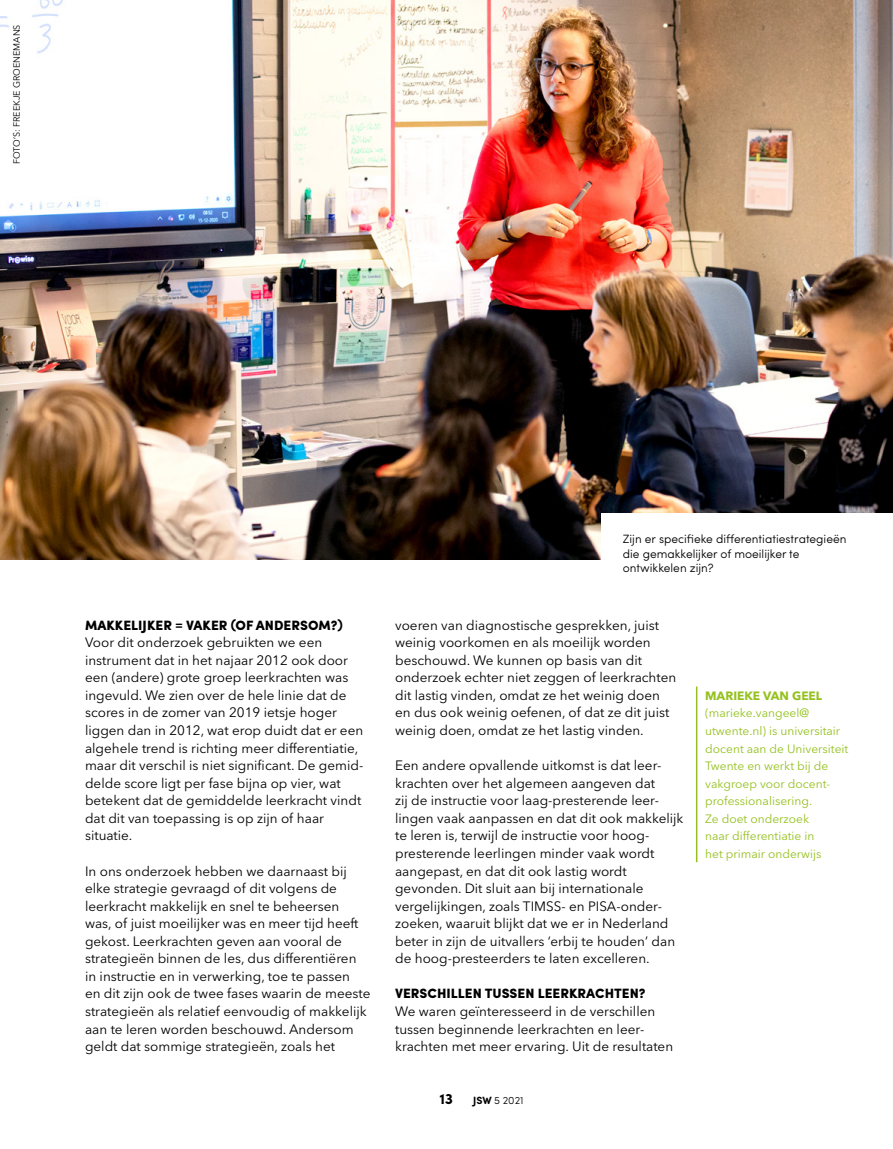
<style>
.page{position:relative;width:893px;height:1149px;background:#fff}
.page>*{position:absolute;margin:0;border:0;box-sizing:border-box;transform-origin:0 0}
.t1{font:700 15px "Sofia Pro";color:#000}
.t2{font:13.5px/17.5px "Avenir Next LT Pro";color:#000}
.t3{font:900 13.5px "Sofia Pro";color:#000}
.t4{font:12px/17.5px "Avenir Next LT Pro";color:#95c11f}
.t5{font:300 12px/14.4px "Sofia Pro";color:#000}
.t6{font:700 12px "Avenir Next LT Pro";color:#95c11f}
.t7{font:300 10.5px "Sofia Pro";color:#000}
.t8{font:9px "Avenir Next LT Pro";color:#000}
.s1{font-weight:700}
</style>
<div class="page">
<img style="left:0;top:0;width:893px;height:559px">
<div style="left:601px;top:513px;width:292px;height:81px;background:#fff"></div>
<hr style="left:696px;top:686px;width:1px;height:175px;background:#95c11f">
<p class="t8" style="left:11px;top:164px;width:141px;rotate:-90deg">FOTO’S: FREEKJE GROENEMANS</p>
<p class="t3" style="left:85px;top:614px;width:259px">MAKKELIJKER = VAKER (OF ANDERSOM?)</p>
<p class="t2" style="left:85px;top:633px;width:280px">Voor dit onderzoek gebruikten we een instrument dat in het najaar 2012 ook door een (andere) grote groep leerkrachten was ingevuld. We zien over de hele linie dat de scores in de zomer van 2019 ietsje hoger liggen dan in 2012, wat erop duidt dat er een algehele trend is richting meer differentiatie, maar dit verschil is niet significant. De gemid&shy;delde score ligt per fase bijna op vier, wat betekent dat de gemiddelde leerkracht vindt dat dit van toepassing is op zijn of haar situatie.</p>
<p class="t2" style="left:85px;top:861px;width:287px">In ons onderzoek hebben we daarnaast bij elke strategie gevraagd of dit volgens de leerkracht makkelijk en snel te beheersen<br>was, of juist moeilijker was en meer tijd heeft gekost. Leerkrachten geven aan vooral de strategieën binnen de les, dus differentiëren in instructie en in verwerking, toe te passen<br>en dit zijn ook de twee fases waarin de meeste strategieën als relatief eenvoudig of makkelijk aan te leren worden beschouwd. Andersom geldt dat sommige strategieën, zoals het</p>
<p class="t5" style="left:623px;top:531px;width:225px">Zijn er specifieke differentiatiestrategieën die gemakkelijker of moeilijker te ontwikkelen zijn?</p>
<p class="t2" style="left:395px;top:616px;width:283px">voeren van diagnostische gesprekken, juist weinig voorkomen en als moeilijk worden beschouwd. We kunnen op basis van dit onderzoek echter niet zeggen of leerkrachten dit lastig vinden, omdat ze het weinig doen en dus ook weinig oefenen, of dat ze dit juist weinig doen, omdat ze het lastig vinden.</p>
<p class="t2" style="left:395px;top:756px;width:290px">Een andere opvallende uitkomst is dat leer&shy;krachten over het algemeen aangeven dat<br>zij de instructie voor laag-presterende leer&shy;lingen vaak aanpassen en dat dit ook makkelijk te leren is, terwijl de instructie voor hoog-- presterende leerlingen minder vaak wordt aangepast, en dat dit ook lastig wordt gevonden. Dit sluit aan bij internationale vergelijkingen, zoals TIMSS- en PISA-onder&shy;zoeken, waaruit blijkt dat we er in Nederland beter in zijn de uitvallers ‘erbij te houden’ dan de hoog-presteerders te laten excelleren.</p>
<p class="t3" style="left:395px;top:982px;width:252px">VERSCHILLEN TUSSEN LEERKRACHTEN?</p>
<p class="t2" style="left:395px;top:1002px;width:280px">We waren geïnteresseerd in de verschillen tussen beginnende leerkrachten en leer&shy;krachten met meer ervaring. Uit de resultaten</p>
<p class="t1" style="left:439px;top:1086px;width:15px">13</p>
<p class="t7" style="left:473px;top:1092px;width:52px"><span class="s1">JSW</span> 5 2021</p>
<p class="t6" style="left:705px;top:688px;width:119px">MARIEKE VAN GEEL</p>
<p class="t4" style="left:705px;top:704px;width:145px">(marieke.vangeel@ utwente.nl) is universitair docent aan de Universiteit<br>Twente en werkt bij de vakgroep voor docent&shy;professionalisering.<br>Ze doet onderzoek<br>naar differentiatie in<br>het primair onderwijs</p>
</div>
